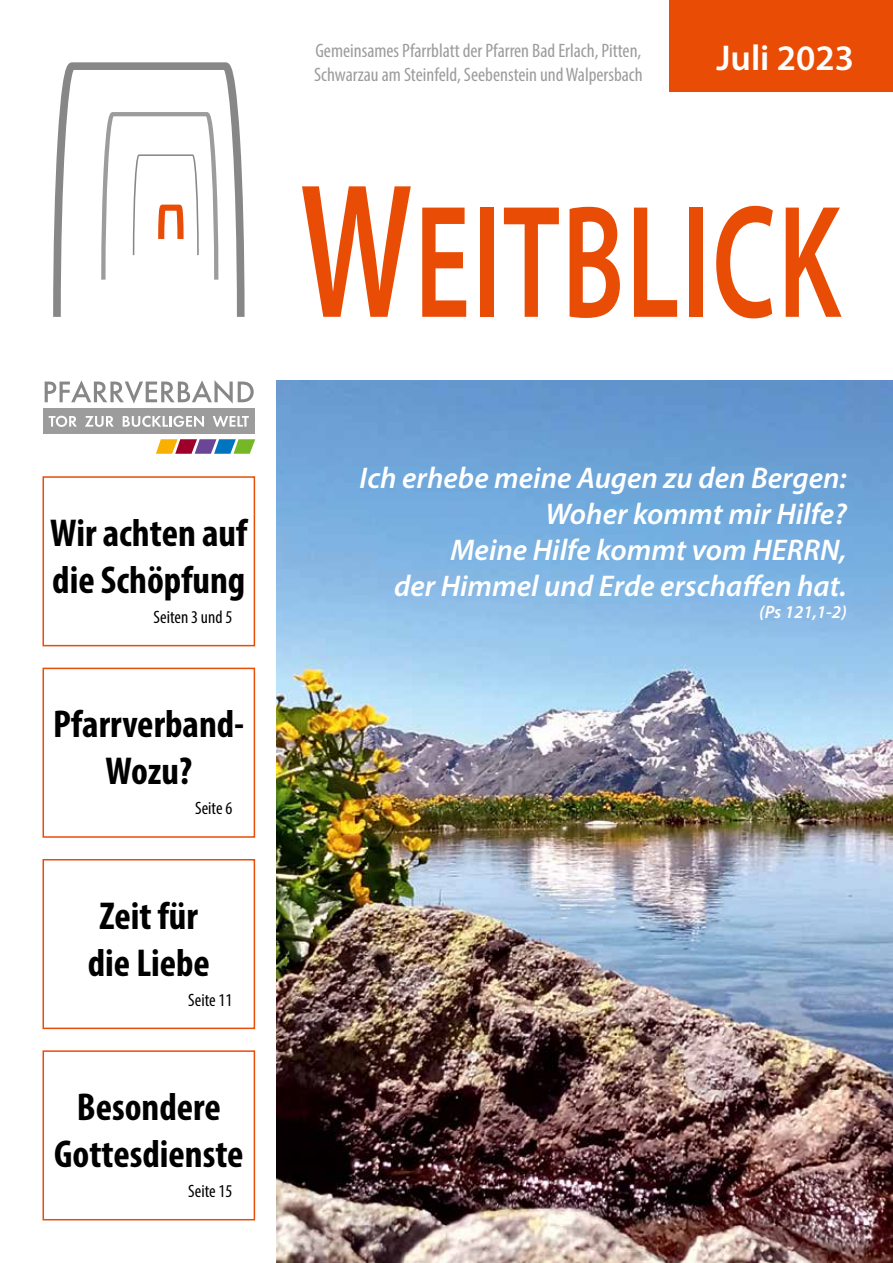
<style>
.page{position:relative;width:893px;height:1263px;background:#fff}
.page>*{position:absolute;margin:0;border:0;box-sizing:border-box;transform-origin:0 0}
.t1{font:600 162px "Myriad Pro";letter-spacing:.02em;color:#e94c05;scale:.67 1}
.t2{font:700 condensed 39px/46.8px "Myriad Pro";color:#000;text-align:center}
.t3{font:600 36px "Myriad Pro";color:#fff}
.t4{font:italic 600 30px/36px "Myriad Pro";color:#fff;text-align:right}
.t5{font:condensed 19.5px/23.4px "Myriad Pro";color:#9c9c9d}
.t6{font:condensed 18px "Myriad Pro";color:#000}
.t7{font:italic 600 18px "Myriad Pro";color:#fff}
.s1{font-size:193.5px}
</style>
<div class="page">
<div style="left:670px;top:0;width:223px;height:91px;background:#e94c05"></div>
<div style="left:43px;top:476px;width:212px;height:170px;border:2px solid #e94c05"></div>
<div style="left:43px;top:668px;width:212px;height:170px;border:2px solid #e94c05"></div>
<div style="left:43px;top:859px;width:212px;height:170px;border:2px solid #e94c05"></div>
<div style="left:43px;top:1050px;width:212px;height:170px;border:2px solid #e94c05"></div>
<svg style="left:53px;top:62px;width:191px;height:255px"></svg>
<svg style="left:101px;top:112px;width:117px;height:168px"></svg>
<div style="left:43px;top:408px;width:212px;height:26px;background:#9c9c9d"></div>
<svg style="left:49px;top:416px;width:28px;height:11px"></svg>
<svg style="left:85px;top:416px;width:29px;height:11px"></svg>
<svg style="left:123px;top:416px;width:81px;height:11px"></svg>
<svg style="left:213px;top:416px;width:36px;height:11px"></svg>
<svg style="left:45px;top:381px;width:209px;height:23px"></svg>
<svg style="left:156px;top:439px;width:99px;height:15px"></svg>
<img style="left:276px;top:381px;width:617px;height:882px">
<p class="t5" style="left:314px;top:39px;width:330px">Gemeinsames Pfarrblatt der Pfarren Bad Erlach, Pitten,<br>Schwarzau am Steinfeld, Seebenstein und Walpersbach</p>
<p class="t3" style="left:716px;top:35px;width:139px">Juli 2023</p>
<h1 class="t1" style="left:300px;top:159px;width:809px"><span class="s1">W</span>EITBLICK</h1>
<h2 class="t2" style="left:50px;top:509px;width:198px;text-align:left">Wir achten auf die Schöpfung</h2>
<p class="t6" style="left:154px;top:606px;width:80px">Seiten 3 und 5</p>
<h2 class="t2" style="left:53px;top:700px;width:193px">Pfarrverband-<br>Wozu?</h2>
<p class="t6" style="left:195px;top:797px;width:39px">Seite 6</p>
<h2 class="t2" style="left:88px;top:891px;width:124px">Zeit für die Liebe</h2>
<p class="t6" style="left:188px;top:989px;width:46px">Seite 11</p>
<h2 class="t2" style="left:54px;top:1083px;width:191px">Besondere<br>Gottesdienste</h2>
<p class="t6" style="left:188px;top:1180px;width:46px">Seite 15</p>
<p class="t4" style="left:360px;top:459px;width:489px">Ich erhebe meine Augen zu den Bergen:<br>Woher kommt mir Hilfe?<br>Meine Hilfe kommt vom HERRN,<br>der Himmel und Erde erschaffen hat.</p>
<p class="t7" style="left:759px;top:600px;width:89px">(Ps 121,1-2)</p>
</div>
